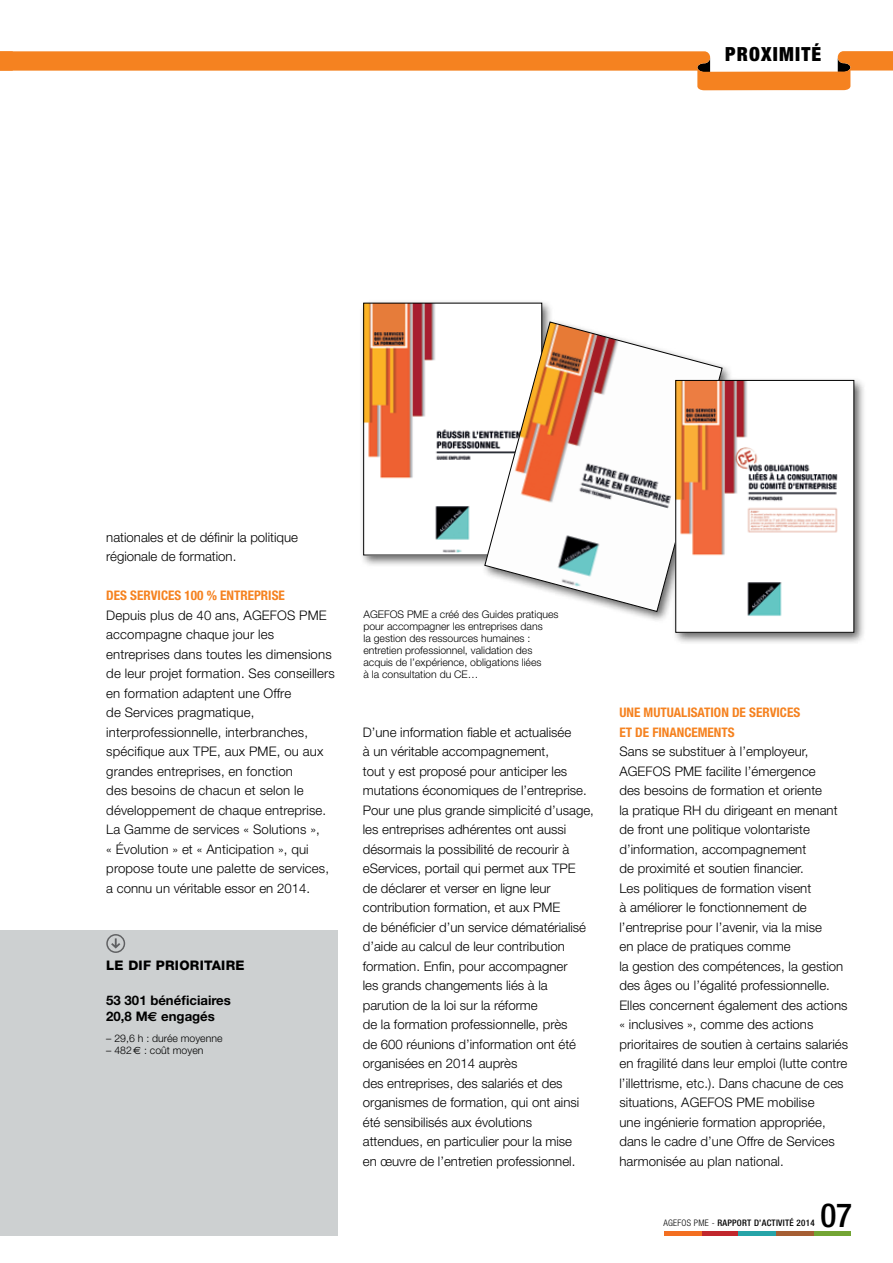
<style>
.page{position:relative;width:893px;height:1263px;background:#fff}
.page>*{position:absolute;margin:0;border:0;box-sizing:border-box;transform-origin:0 0}
.t1{font:500 condensed 33.3px "Helvetica Neue LT Std";color:#000}
.t2{font:900 condensed 19.5px "Helvetica Neue LT Std";letter-spacing:.06em;color:#000}
.t3{font:300 13.2px/19.5px "Helvetica Neue LT Std";letter-spacing:.005em;color:#000}
.t4{font:700 condensed 13.2px/19.5px "Helvetica Neue LT Std";color:#f58220}
.t5{font:700 13.2px/16.5px "Helvetica Neue LT Std";color:#000}
.t6{font:800 13.2px "Helvetica Neue LT Std";color:#000}
.t7{font:300 10.5px/12px "Helvetica Neue LT Std";color:#000}
.t8{font:300 condensed 9px "Helvetica Neue LT Std";letter-spacing:.03em;color:#000}
.t9{font:500 condensed 9px "Helvetica Neue LT Std";letter-spacing:.03em;color:#000}
.s1{font-family:"Euro Sans"}
.s2{font-family:"Euro Sans";font-weight:400}
.s3{font-weight:500}
</style>
<div class="page">
<svg style="left:0;top:51px;width:893px;height:39px"></svg>
<div style="left:0;top:930px;width:337px;height:306px;background:#cdd0d1"></div>
<hr style="left:701px;top:1232px;width:38px;height:4px;background:#c1272d">
<hr style="left:664px;top:1232px;width:37px;height:4px;background:#f36f21">
<hr style="left:813px;top:1232px;width:38px;height:4px;background:#73a534">
<hr style="left:739px;top:1232px;width:37px;height:4px;background:#26a4a8">
<hr style="left:776px;top:1232px;width:37px;height:4px;background:#a55e33">
<svg style="left:106px;top:934px;width:19px;height:19px"></svg>
<div style="left:359px;top:299px;width:507px;height:346px;background:#000;opacity:.6"></div>
<img style="left:365px;top:305px;width:175px;height:248px">
<div style="left:363px;top:303px;width:179px;height:252px;border:1px solid #000"></div>
<svg style="left:484px;top:321px;width:239px;height:291px"></svg>
<img style="left:677px;top:382px;width:175px;height:248px">
<h2 class="t2" style="left:725px;top:42px;width:97px">PROXIMITÉ</h2>
<p class="t3" style="left:106px;top:527px;width:193px">nationales et de définir la politique régionale de formation.</p>
<p class="t4" style="left:106px;top:585px;width:180px">DES SERVICES 100 % ENTREPRISE</p>
<p class="t3" style="left:106px;top:605px;width:230px">Depuis plus de 40 ans, AGEFOS PME accompagne chaque jour les entreprises dans toutes les dimensions de leur projet formation. Ses conseillers en formation adaptent une Offre<br>de Services pragmatique, interprofessionnelle, interbranches, spécifique aux TPE, aux PME, ou aux grandes entreprises, en fonction<br>des besoins de chacun et selon le développement de chaque entreprise.<br>La Gamme de services « Solutions »,<br>« Évolution » et « Anticipation », qui propose toute une palette de services, a connu un véritable essor en 2014.</p>
<p class="t6" style="left:106px;top:957px;width:59px">LE DIF PRIORITAIR</p>
<p class="t6" style="left:235px;top:957px;width:11px">E</p>
<p class="t5" style="left:106px;top:991px;width:126px">53 301 bénéficiaires<br>20,8 M<span class="s1">e</span> engagés</p>
<p class="t7" style="left:106px;top:1032px;width:118px">– 29,6 h : durée moyenne</p>
<p class="t7" style="left:106px;top:1044px;width:99px">– 482<span class="s2">€</span> : coût moyen</p>
<p class="t7" style="left:363px;top:608px;width:197px">AGEFOS PME a créé des Guides pratiques pour accompagner les entreprises dans<br>la gestion des ressources humaines : entretien professionnel, validation des acquis de l’expérience, obligations liées<br>à la consultation du CE…</p>
<p class="t3" style="left:363px;top:722px;width:233px">D’une information fiable et actualisée<br>à un véritable accompagnement,<br>tout y est proposé pour anticiper les mutations économiques de l’entreprise.<br>Pour une plus grande simplicité d’usage, les entreprises adhérentes ont aussi désormais la possibilité de recourir à eServices, portail qui permet aux TPE<br>de déclarer et verser en ligne leur contribution formation, et aux PME<br>de bénéficier d’un service dématérialisé d’aide au calcul de leur contribution formation. Enfin, pour accompagner<br>les grands changements liés à la parution de la loi sur la réforme<br>de la formation professionnelle, près<br>de 600 réunions d’information ont été organisées en 2014 auprès<br>des entreprises, des salariés et des organismes de formation, qui ont ainsi été sensibilisés aux évolutions attendues, en particulier pour la mise<br>en œuvre de l’entretien professionnel.</p>
<p class="t4" style="left:619px;top:702px;width:182px">UNE MUTUALISATION DE SERVICES<br>ET DE FINANCEMENTS</p>
<p class="t3" style="left:619px;top:741px;width:230px">Sans se substituer à l’employeur, AGEFOS PME facilite l’émergence<br>des besoins de formation et oriente<br>la pratique RH du dirigeant en menant de front une politique volontariste d’information, accompagnement<br>de proximité et soutien financier.<br>Les politiques de formation visent<br>à améliorer le fonctionnement de l’entreprise pour l’avenir, via la mise<br>en place de pratiques comme<br>la gestion des compétences, la gestion des âges ou l’égalité professionnelle.<br>Elles concernent également des actions « inclusives », comme des actions prioritaires de soutien à certains salariés en fragilité dans leur emploi (lutte contre l’illettrisme, etc.). Dans chacune de ces situations, AGEFOS PME mobilise<br>une ingénierie formation appropriée, dans le cadre d’une Offre de Services harmonisée au plan national.</p>
<h1 class="t1" style="left:820px;top:1195px;width:33px">07</h1>
<p class="t8" style="left:663px;top:1218px;width:65px">AGEFOS PME - <span class="s3">RAPPOR</span></p>
<p class="t9" style="left:747px;top:1217px;width:69px">T D’ACTIVITÉ 2014</p>
</div>
